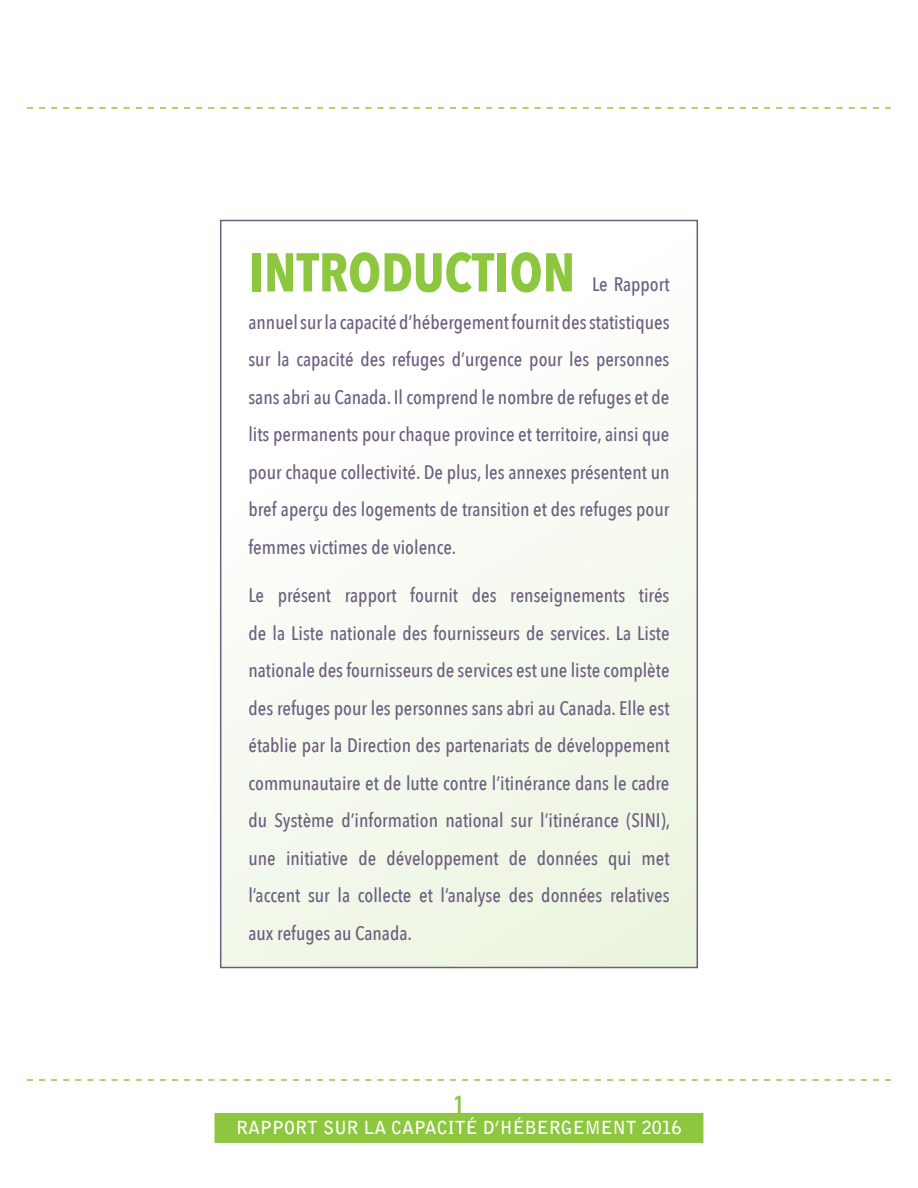
<style>
.page{position:relative;width:918px;height:1188px;background:#fff}
.page>*{position:absolute;margin:0;border:0;box-sizing:border-box;transform-origin:0 0}
.t1{font:700 54px "Avenir Next Condensed";color:#8dc63f}
.t2{font:27px "DIN Engschrift Std";color:#8dc63f}
.t3{font:500 19.5px/37.5px "Avenir Next Condensed";color:#6d5d7f;text-align:justify}
.t4{font:700 18px "Bell Gothic Std";color:#fff}
</style>
<div class="page">
<svg style="left:27px;top:107px;width:864px;height:2px"></svg>
<svg style="left:27px;top:1079px;width:864px;height:2px"></svg>
<div style="left:215px;top:1113px;width:488px;height:30px;background:#8dc63f"></div>
<div style="left:221px;top:220px;width:476px;height:748px;background:linear-gradient(to bottom,#fff,#eef5e3)"></div>
<div style="left:220px;top:220px;width:478px;height:748px;border:2px solid #6d5d7f"></div>
<h1 class="t1" style="left:248px;top:239px;width:328px">INTRODUCTION</h1>
<p class="t3" style="left:248px;top:266px;width:423px;text-indent:344px">Le Rapport annuel sur la capacité d’hébergement fournit des statistiques sur la capacité des refuges d’urgence pour les personnes sans abri au Canada. Il comprend le nombre de refuges et de lits permanents pour chaque province et territoire, ainsi que pour chaque collectivité. De plus, les annexes présentent un bref aperçu des logements de transition et des refuges pour femmes victimes de violence.</p>
<p class="t3" style="left:248px;top:577px;width:423px">Le présent rapport fournit des renseignements tirés de la Liste nationale des fournisseurs de services. La Liste nationale des fournisseurs de services est une liste complète des refuges pour les personnes sans abri au Canada. Elle est établie par la Direction des partenariats de développement communautaire et de lutte contre l’itinérance dans le cadre du Système d’information national sur l’itinérance (SINI), une initiative de développement de données qui met l’accent sur la collecte et l’analyse des données relatives aux refuges au Canada.</p>
<h2 class="t2" style="left:454px;top:1089px;width:12px">1</h2>
<p class="t4" style="left:236px;top:1117px;width:447px">RAPPORT SUR LA CAPACITÉ D’HÉBERGEMENT 2016</p>
</div>
